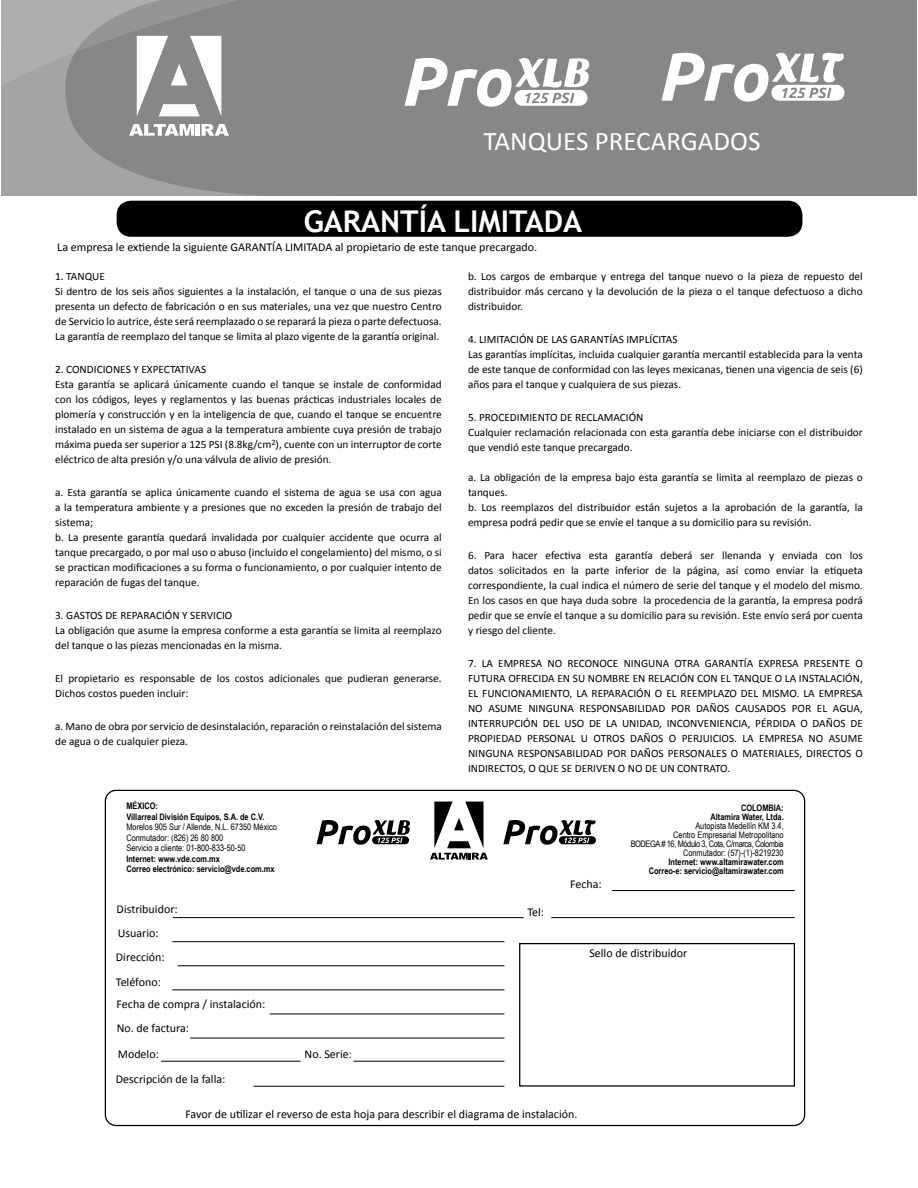
<style>
.page{position:relative;width:918px;height:1188px;background:#fff}
.page>*{position:absolute;margin:0;border:0;box-sizing:border-box;transform-origin:0 0}
.t1{font:700 30px "Trebuchet MS";color:#fff}
.t2{font:27px "Calibri";color:#fff}
.t3{font:12px/24.3px "Calibri";color:#000}
.t4{font:11.25px/15px "Calibri";color:#000}
.t5{font:9px/9px "Arial Narrow";color:#000}
.t6{font:700 9px/10.5px "Arial Narrow";color:#000}
</style>
<div class="page">
<div style="left:1px;top:0;width:916px;height:195px;background:#878787"></div>
<svg style="left:405px;top:58px;width:184px;height:49px"></svg>
<svg style="left:662px;top:53px;width:182px;height:49px"></svg>
<div style="left:117px;top:201px;width:685px;height:36px;background:#000;border-radius:14px"></div>
<div style="left:519px;top:943px;width:276px;height:144px;border:1px solid #000"></div>
<hr style="left:190px;top:1038px;width:314px;height:1px;background:#000">
<hr style="left:253px;top:1086px;width:251px;height:1px;background:#000">
<hr style="left:161px;top:1061px;width:140px;height:1px;background:#000">
<hr style="left:270px;top:1014px;width:234px;height:1px;background:#000">
<hr style="left:172px;top:941px;width:332px;height:1px;background:#000">
<hr style="left:172px;top:990px;width:332px;height:1px;background:#000">
<hr style="left:178px;top:965px;width:326px;height:1px;background:#000">
<hr style="left:173px;top:917px;width:351px;height:1px;background:#000">
<hr style="left:551px;top:917px;width:244px;height:1px;background:#000">
<hr style="left:612px;top:890px;width:183px;height:1px;background:#000">
<svg style="left:430px;top:802px;width:58px;height:58px"></svg>
<hr style="left:353px;top:1061px;width:151px;height:1px;background:#000">
<svg style="left:1px;top:116px;width:335px;height:80px"></svg>
<svg style="left:1px;top:0;width:235px;height:116px"></svg>
<svg style="left:317px;top:820px;width:93px;height:25px"></svg>
<svg style="left:503px;top:820px;width:93px;height:25px"></svg>
<h2 class="t2" style="left:484px;top:124px;width:278px">TANQUES PRECARGADOS</h2>
<h1 class="t1" style="left:304px;top:203px;width:280px">GARANTÍA LIMITADA</h1>
<p class="t3" style="left:57px;top:235px;width:481px">La empresa le extiende la siguiente GARANTÍA LIMITADA al propietario de este tanque precargado.</p>
<p class="t4" style="left:55px;top:269px;width:388px">1. TANQUE<br>Si dentro de los seis años siguientes a la instalación, el tanque o una de sus piezas presenta un defecto de fabricación o en sus materiales, una vez que nuestro Centro de Servicio lo autrice, éste será reemplazado o se reparará la pieza o parte defectuosa.<br>La garantía de reemplazo del tanque se limita al plazo vigente de la garantía original.</p>
<p class="t4" style="left:55px;top:362px;width:388px">2. CONDICIONES Y EXPECTATIVAS<br>Esta garantía se aplicará únicamente cuando el tanque se instale de conformidad con los códigos, leyes y reglamentos y las buenas prácticas industriales locales de plomería y construcción y en la inteligencia de que, cuando el tanque se encuentre instalado en un sistema de agua a la temperatura ambiente cuya presión de trabajo máxima pueda ser superior a 125 PSI (8.8kg/cm<sup>2</sup>), cuente con un interruptor de corte eléctrico de alta presión y/o una válvula de alivio de presión.</p>
<p class="t4" style="left:55px;top:485px;width:388px">a. Esta garantía se aplica únicamente cuando el sistema de agua se usa con agua a la temperatura ambiente y a presiones que no exceden la presión de trabajo del sistema;<br>b. La presente garantía quedará invalidada por cualquier accidente que ocurra al tanque precargado, o por mal uso o abuso (incluido el congelamiento) del mismo, o si se practican modificaciones a su forma o funcionamiento, o por cualquier intento de reparación de fugas del tanque.</p>
<p class="t4" style="left:55px;top:608px;width:388px">3. GASTOS DE REPARACIÓN Y SERVICIO<br>La obligación que asume la empresa conforme a esta garantía se limita al reemplazo del tanque o las piezas mencionadas en la misma.</p>
<p class="t4" style="left:55px;top:671px;width:388px">El propietario es responsable de los costos adicionales que pudieran generarse.<br>Dichos costos pueden incluir:</p>
<p class="t4" style="left:55px;top:719px;width:388px">a. Mano de obra por servicio de desinstalación, reparación o reinstalación del sistema de agua o de cualquier pieza.</p>
<p class="t6" style="left:126px;top:800px;width:140px">MÉXICO:<br>Villarreal División Equipos, S.A. de C.V.</p>
<p class="t5" style="left:126px;top:821px;width:152px;line-height:10.5px">Morelos 905 Sur / Allende, N.L. 67350 México<br>Conmutador: (826) 26 80 800<br>Servicio a cliente: 01-800-833-50-50</p>
<p class="t6" style="left:126px;top:853px;width:150px">Internet: www.vde.com.mx<br>Correo electrónico: servicio@vde.com.mx</p>
<p class="t3" style="left:116px;top:897px;width:63px">Distribuidor:<br>Usuario:<br>Dirección:<br>Teléfono:</p>
<p class="t3" style="left:117px;top:992px;width:150px">Fecha de compra / instalación:<br>No. de factura:</p>
<p class="t3" style="left:118px;top:1042px;width:43px">Modelo:</p>
<p class="t3" style="left:305px;top:1042px;width:49px">No. Serie:</p>
<p class="t3" style="left:116px;top:1067px;width:111px">Descripción de la falla:</p>
<p class="t4" style="left:468px;top:269px;width:396px;text-align:justify">b. Los cargos de embarque y entrega del tanque nuevo o la pieza de repuesto del distribuidor más cercano y la devolución de la pieza o el tanque defectuoso a dicho distribuidor.</p>
<p class="t4" style="left:468px;top:332px;width:396px">4. LIMITACIÓN DE LAS GARANTÍAS IMPLÍCITAS<br>Las garantías implícitas, incluida cualquier garantía mercantil establecida para la venta de este tanque de conformidad con las leyes mexicanas, tienen una vigencia de seis (6) años para el tanque y cualquiera de sus piezas.</p>
<p class="t4" style="left:468px;top:410px;width:396px">5. PROCEDIMIENTO DE RECLAMACIÓN<br>Cualquier reclamación relacionada con esta garantía debe iniciarse con el distribuidor que vendió este tanque precargado.</p>
<p class="t4" style="left:468px;top:470px;width:396px">a. La obligación de la empresa bajo esta garantía se limita al reemplazo de piezas o tanques.<br>b. Los reemplazos del distribuidor están sujetos a la aprobación de la garantía, la empresa podrá pedir que se envíe el tanque a su domicilio para su revisión.</p>
<p class="t4" style="left:468px;top:548px;width:396px;text-align:justify">6. Para hacer efectiva esta garantía deberá ser llenanda y enviada con los datos solicitados en la parte inferior de la página, así como enviar la etiqueta correspondiente, la cual indica el número de serie del tanque y el modelo del mismo.<br>En los casos en que haya duda sobre la procedencia de la garantía, la empresa podrá pedir que se envíe el tanque a su domicilio para su revisión. Este envío será por cuenta y riesgo del cliente.</p>
<p class="t4" style="left:468px;top:656px;width:396px;text-align:justify">7. LA EMPRESA NO RECONOCE NINGUNA OTRA GARANTÍA EXPRESA PRESENTE O FUTURA OFRECIDA EN SU NOMBRE EN RELACIÓN CON EL TANQUE O LA INSTALACIÓN, EL FUNCIONAMIENTO, LA REPARACIÓN O EL REEMPLAZO DEL MISMO. LA EMPRESA NO ASUME NINGUNA RESPONSABILIDAD POR DAÑOS CAUSADOS POR EL AGUA, INTERRUPCIÓN DEL USO DE LA UNIDAD, INCONVENIENCIA, PÉRDIDA O DAÑOS DE PROPIEDAD PERSONAL U OTROS DAÑOS O PERJUICIOS. LA EMPRESA NO ASUME NINGUNA RESPONSABILIDAD POR DAÑOS PERSONALES O MATERIALES, DIRECTOS O INDIRECTOS, O QUE SE DERIVEN O NO DE UN CONTRATO.</p>
<p class="t3" style="left:527px;top:900px;width:18px">Tel:</p>
<p class="t3" style="left:570px;top:872px;width:33px">Fecha:</p>
<p class="t6" style="left:710px;top:803px;width:75px;line-height:9px;text-align:right">COLOMBIA:<br>Altamira Water, Ltda.</p>
<p class="t5" style="left:631px;top:821px;width:155px;text-align:right">Autopista Medellín KM 3.4,<br>Centro Empresarial Metropolitano<br>BODEGA # 16, Módulo 3, Cota, C/marca, Colombia Conmutador: (57)-(1)-8219230</p>
<p class="t6" style="left:649px;top:857px;width:137px;line-height:9px;text-align:right">Internet: www.altamirawater.com<br>Correo-e: servicio@altamirawater.com</p>
<p class="t3" style="left:589px;top:940px;width:99px">Sello de distribuidor</p>
<p class="t3" style="left:185px;top:1102px;width:394px">Favor de utilizar el reverso de esta hoja para describir el diagrama de instalación.</p>
</div>
